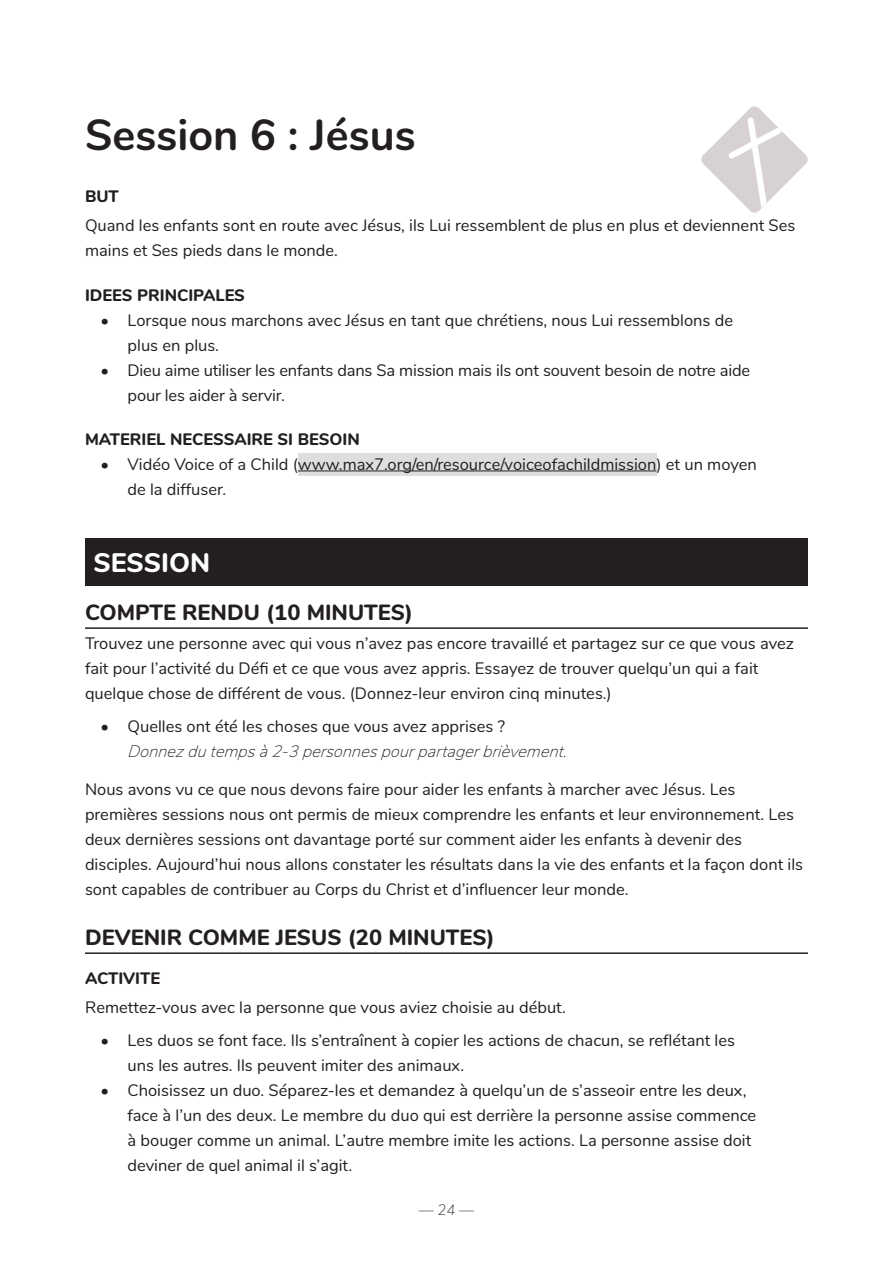
<style>
.page{position:relative;width:893px;height:1263px;background:#fff}
.page>*{position:absolute;margin:0;border:0;box-sizing:border-box;transform-origin:0 0}
.t1{font:700 43.2px "Nunito";color:#231f20}
.t2{font:800 26.7px "Nunito";color:#fff}
.t3{font:800 21.9px "Nunito";color:#231f20}
.t4{font:16.5px/25px "Nunito";color:#231f20}
.t5{font:800 16.5px "Nunito";color:#231f20}
.t6{font:italic 200 16.5px "Nunito";color:#231f20}
.t7{font:italic 200 15px "Nunito";color:#231f20}
.s1{font-weight:800;font-size:26.7px;color:#fff}
</style>
<div class="page">
<div style="left:85px;top:538px;width:723px;height:48px;background:#231f20"></div>
<div style="left:298px;top:453px;width:358px;height:22px;background:#dddee0"></div>
<hr style="left:298px;top:470px;width:358px;height:1px;background:#231f20">
<hr style="left:85px;top:627px;width:723px;height:2px;background:#231f20">
<hr style="left:85px;top:952px;width:723px;height:2px;background:#231f20">
<img style="left:702px;top:106px;width:106px;height:107px">
<h1 class="t1" style="left:85px;top:103px;width:332px">Session 6 : Jésus</h1>
<p class="t5" style="left:85px;top:184px;width:35px">BUT</p>
<p class="t4" style="left:85px;top:212px;width:712px">Quand les enfants sont en route avec Jésus, ils Lui ressemblent de plus en plus et deviennent Ses mains et Ses pieds dans le monde.</p>
<p class="t5" style="left:85px;top:283px;width:162px">IDEES PRINCIPALES</p>
<p class="t4" style="left:128px;top:306px;width:607px;text-indent:-27px">• Lorsque nous marchons avec Jésus en tant que chrétiens, nous Lui ressemblons de plus en plus.</p>
<p class="t4" style="left:128px;top:356px;width:624px;text-indent:-27px">• Dieu aime utiliser les enfants dans Sa mission mais ils ont souvent besoin de notre aide pour les aider à servir.</p>
<p class="t5" style="left:85px;top:427px;width:276px">MATERIEL NECESSAIRE SI BESOIN</p>
<p class="t4" style="left:128px;top:450px;width:631px;text-indent:-27px">• Vidéo Voice of a Child (www.max7.org/en/resource/voiceofachildmission) et un moyen de la diffuser.<span class="s1">S</span></p>
<h2 class="t2" style="left:94px;top:543px;width:118px">SESSION</h2>
<h3 class="t3" style="left:85px;top:596px;width:330px">COMPTE RENDU (10 MINUTES)</h3>
<p class="t4" style="left:85px;top:630px;width:711px">Trouvez une personne avec qui vous n’avez pas encore travaillé et partagez sur ce que vous avez fait pour l’activité du Défi et ce que vous avez appris. Essayez de trouver quelqu’un qui a fait quelque chose de différent de vous. (Donnez-leur environ cinq minutes.)</p>
<p class="t4" style="left:101px;top:713px;width:406px">• Quelles ont été les choses que vous avez apprises ?</p>
<p class="t6" style="left:128px;top:739px;width:445px">Donnez du temps à 2-3 personnes pour partager brièvement.</p>
<p class="t4" style="left:85px;top:776px;width:720px">Nous avons vu ce que nous devons faire pour aider les enfants à marcher avec Jésus. Les premières sessions nous ont permis de mieux comprendre les enfants et leur environnement. Les deux dernières sessions ont davantage porté sur comment aider les enfants à devenir des disciples. Aujourd’hui nous allons constater les résultats dans la vie des enfants et la façon dont ils sont capables de contribuer au Corps du Christ et d’influencer leur monde.</p>
<h3 class="t3" style="left:85px;top:921px;width:411px">DEVENIR COMME JESUS (20 MINUTES)</h3>
<p class="t5" style="left:85px;top:966px;width:77px">ACTIVITE</p>
<p class="t4" style="left:85px;top:994px;width:482px">Remettez-vous avec la personne que vous aviez choisie au début.</p>
<p class="t4" style="left:128px;top:1027px;width:609px;text-indent:-27px">• Les duos se font face. Ils s’entraînent à copier les actions de chacun, se reflétant les uns les autres. Ils peuvent imiter des animaux.</p>
<p class="t4" style="left:128px;top:1077px;width:630px;text-indent:-27px">• Choisissez un duo. Séparez-les et demandez à quelqu’un de s’asseoir entre les deux, face à l’un des deux. Le membre du duo qui est derrière la personne assise commence à bouger comme un animal. L’autre membre imite les actions. La personne assise doit deviner de quel animal il s’agit.</p>
<p class="t7" style="left:419px;top:1199px;width:57px">—24—</p>
</div>
